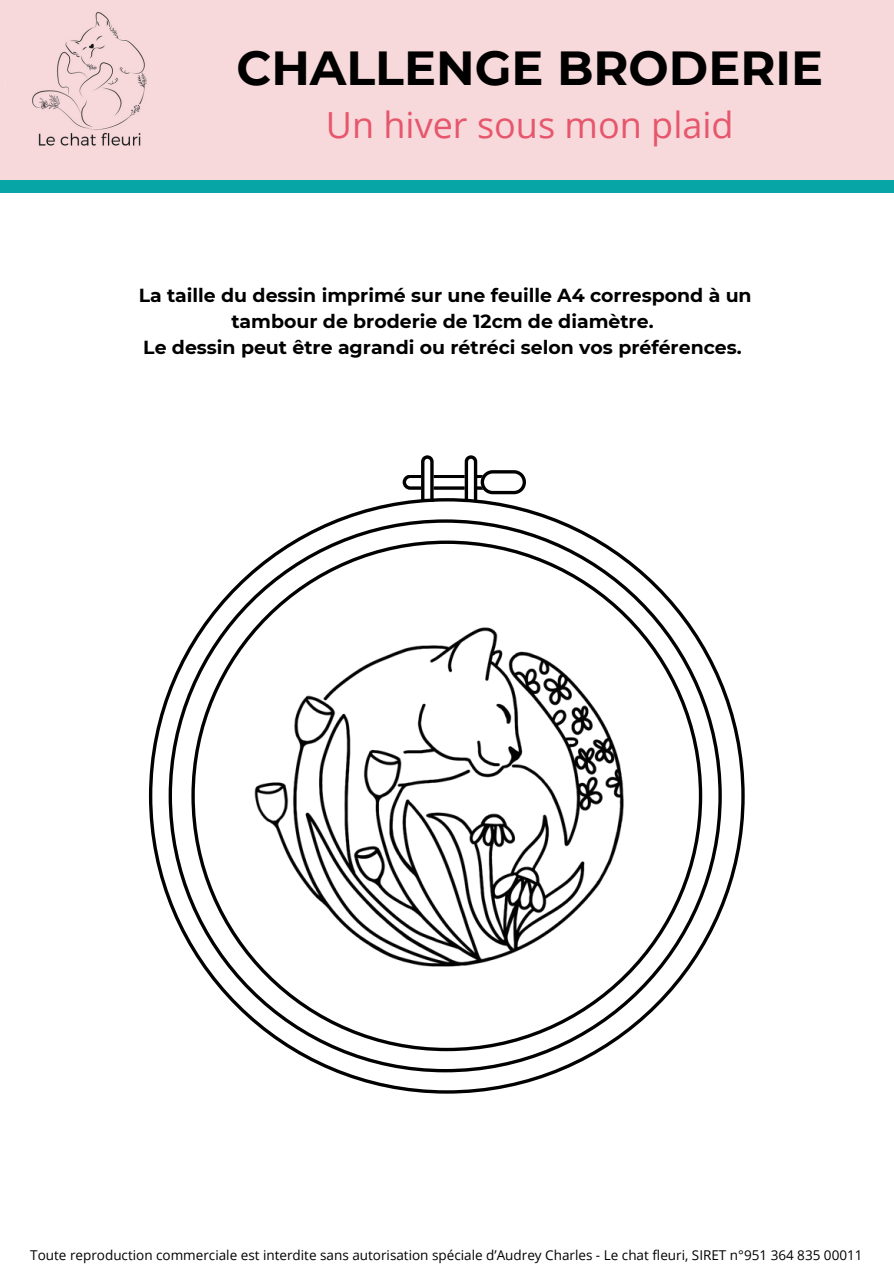
<style>
.page{position:relative;width:894px;height:1264px;background:#fff}
.page>*{position:absolute;margin:0;border:0;box-sizing:border-box;transform-origin:0 0}
.t1{font:700 47.7px "Montserrat";color:#000}
.t2{font:36px "Open Sans";color:#e6576d}
.t3{font:700 18.9px/25.8px "Montserrat";color:#000;text-align:center}
.t4{font:13.5px "Open Sans";color:#000}
</style>
<div class="page">
<div style="left:0;top:0;width:893px;height:190px;background:#f8d9db"></div>
<img style="left:5px;top:0;width:168px;height:168px;border-radius:50%">
<div style="left:0;top:180px;width:893px;height:13px;background:#08a5a7"></div>
<svg style="left:402px;top:455px;width:124px;height:43px"></svg>
<svg style="left:149px;top:498px;width:595px;height:595px"></svg>
<h2 class="t1" style="left:236px;top:38px;width:588px">CHALLENGE BRODERIE</h2>
<h3 class="t2" style="left:326px;top:100px;width:409px">Un hiver sous mon plaid</h3>
<p class="t3" style="left:139px;top:282px;width:614px">La taille du dessin imprimé sur une feuille A4 correspond à un tambour de broderie de 12cm de diamètre.<br>Le dessin peut être agrandi ou rétréci selon vos préférences.</p>
<p class="t4" style="left:30px;top:1245px;width:833px">Toute reproduction commerciale est interdite sans autorisation spéciale d’Audrey Charles - Le chat fleuri, SIRET n°951 364 835 00011</p>
</div>
